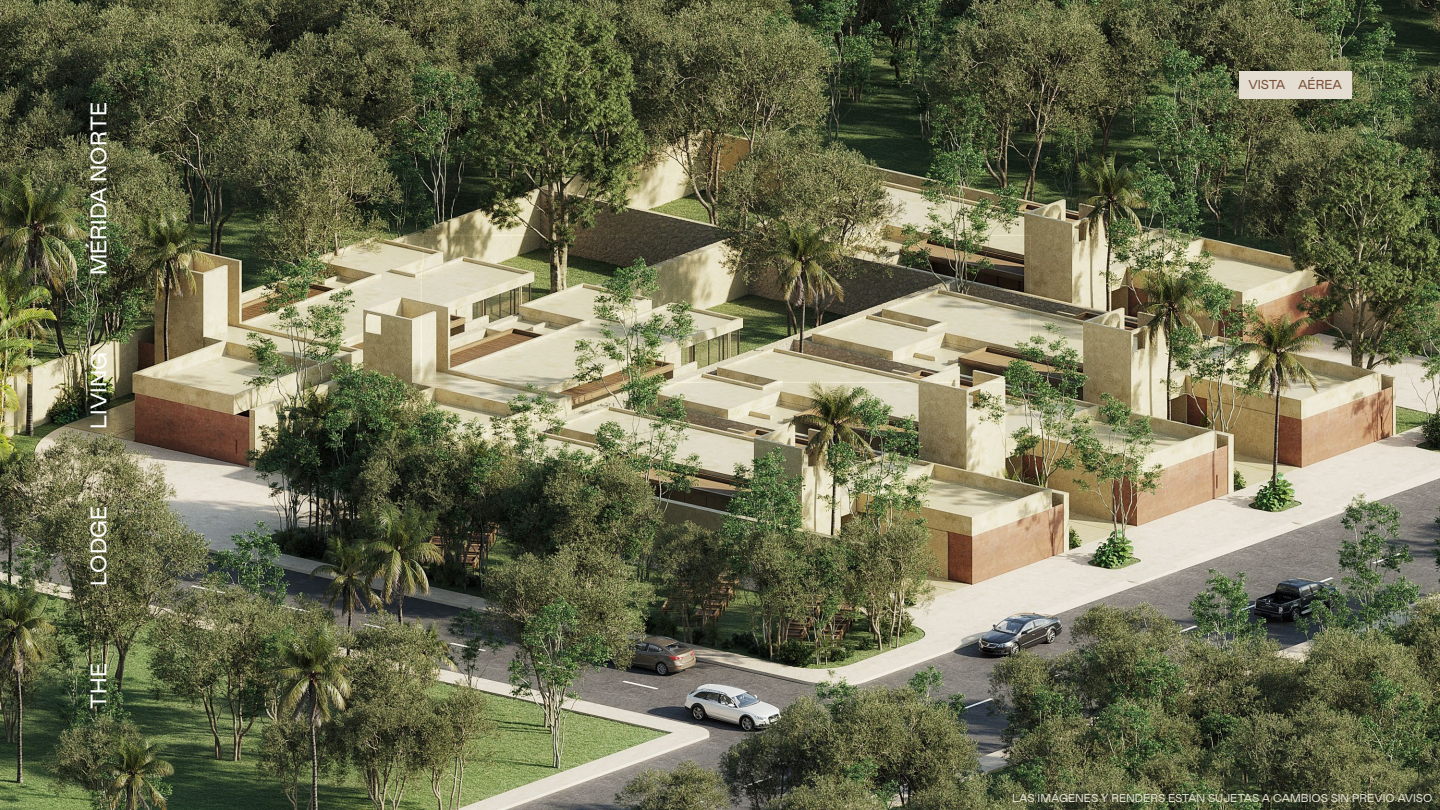
<style>
.page{position:relative;width:1440px;height:810px;background:#fff}
.page>*{position:absolute;margin:0;border:0;box-sizing:border-box;transform-origin:0 0}
.t1{font:22.5px "Mabry Pro";color:#fff}
.t2{font:12.9px "Mabry Pro";color:#7a5038}
.t3{font:11.4px "Mabry Pro";color:#e4ded2}
</style>
<div class="page">
<img style="left:0;top:0;width:1440px;height:810px">
<div style="left:1239px;top:71px;width:112px;height:27px;background:#e4ded2"></div>
<h1 class="t1" style="left:83px;top:275px;width:175px;rotate:-90deg">MÉRIDA NORTE</h1>
<h1 class="t1" style="left:83px;top:429px;width:78px;rotate:-90deg">LIVING</h1>
<h1 class="t1" style="left:83px;top:586px;width:81px;rotate:-90deg">LODGE</h1>
<h1 class="t1" style="left:83px;top:709px;width:47px;rotate:-90deg">THE</h1>
<p class="t2" style="left:1248px;top:75px;width:95px">VISTA AÉREA</p>
<p class="t3" style="left:1012px;top:790px;width:422px">LAS IMÁGENES Y RENDERS ESTÁN SUJETAS A CAMBIOS SIN PREVIO AVISO</p>
</div>
